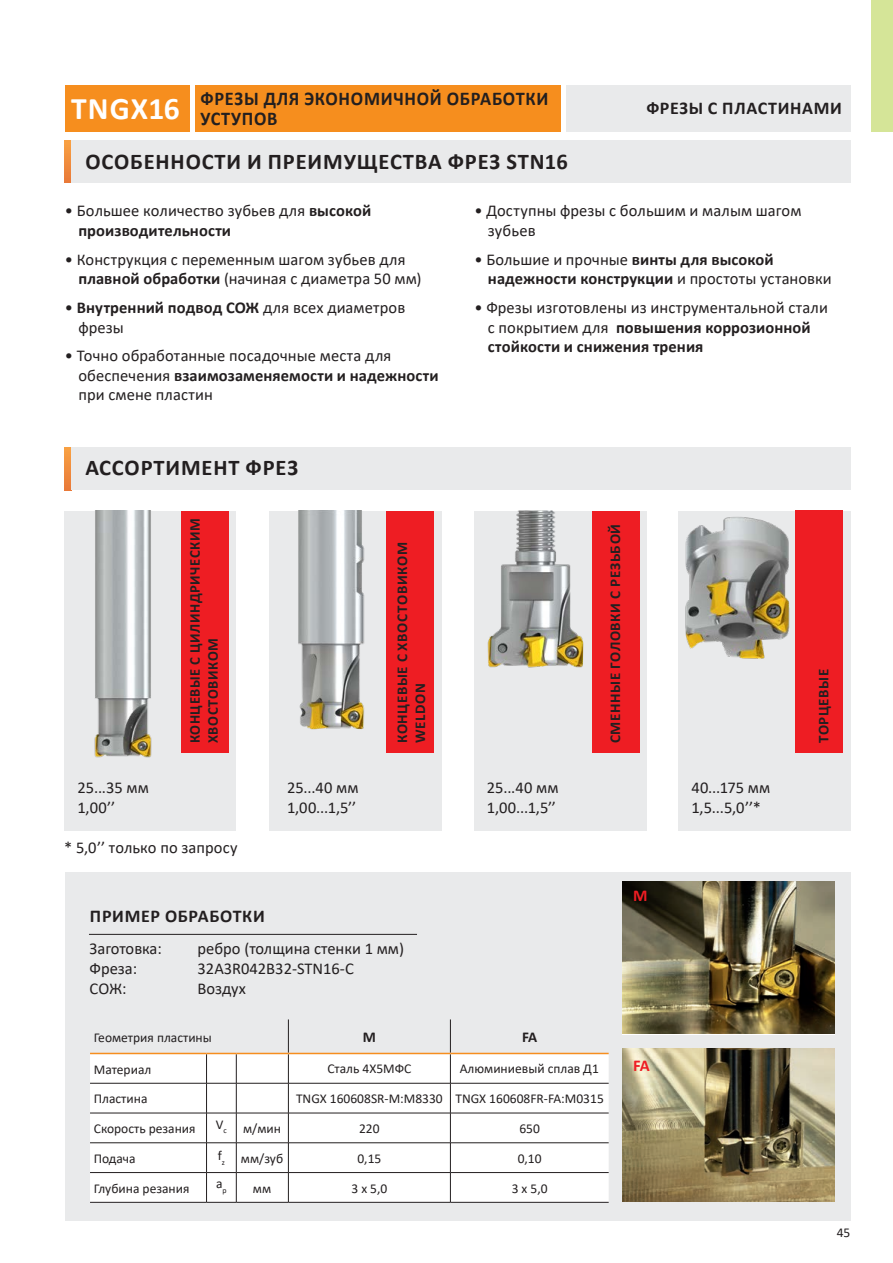
<style>
.page{position:relative;width:893px;height:1263px;background:#fff}
.page>*{position:absolute;margin:0;border:0;box-sizing:border-box;transform-origin:0 0}
.M_ISO_specification{font:700 31.5px "Calibri";letter-spacing:.03em;color:#fff}
.M_Headline_NAZEV{font:700 22.5px "Calibri";letter-spacing:.04em;color:#231f20}
.M_Headline_NAZEV-2{font:700 19.5px "Calibri";letter-spacing:.04em;color:#231f20;scale:.94 1}
.M_Headline_uvod_stra{font:700 18px "Calibri";letter-spacing:.035em;color:#231f20}
.M_Nadpis_ke_grafům{font:700 18px "Calibri";letter-spacing:.04em;color:#231f20}
.M_Odrážky{font:16.5px/19.8px "Calibri";letter-spacing:.005em;color:#231f20}
.M_Odrážky-2{font:700 16.5px/19.8px "Calibri";letter-spacing:.005em;color:#231f20}
.M_Text_zkouska{font:16.5px "Calibri";color:#231f20}
.M_Text_zkouska-2{font:700 16.5px "Calibri";color:#ee1d23}
.M_Odrážky-3{font:700 15px/18px "Calibri";letter-spacing:.04em;color:#231f20}
.M_Text_tabulka_zkous{font:13.5px "Calibri";color:#231f20}
.M_Text_zkouska-3{font:13.5px "Calibri";color:#231f20}
.s1{font-weight:700}
.s2{font-weight:400}
</style>
<div class="page">
<div style="left:872px;top:0;width:21px;height:132px;background:#d5e598"></div>
<div style="left:65px;top:85px;width:125px;height:47px;background:#f68e1e"></div>
<div style="left:195px;top:85px;width:366px;height:47px;background:#f68e1e"></div>
<div style="left:566px;top:85px;width:285px;height:47px;background:#e9eaeb"></div>
<div style="left:64px;top:511px;width:171px;height:319px;background:#e9eaeb"></div>
<div style="left:269px;top:511px;width:173px;height:319px;background:#e9eaeb"></div>
<div style="left:474px;top:511px;width:173px;height:319px;background:#e9eaeb"></div>
<div style="left:678px;top:511px;width:173px;height:319px;background:#e9eaeb"></div>
<div style="left:181px;top:512px;width:47px;height:241px;background:#ee1d23"></div>
<div style="left:387px;top:512px;width:47px;height:241px;background:#ee1d23"></div>
<div style="left:592px;top:512px;width:47px;height:241px;background:#ee1d23"></div>
<div style="left:796px;top:511px;width:47px;height:242px;background:#ee1d23"></div>
<svg style="left:64px;top:447px;width:7px;height:43px"></svg>
<div style="left:71px;top:447px;width:780px;height:43px;background:#e9eaeb"></div>
<div style="left:65px;top:873px;width:786px;height:348px;background:#e9eaeb"></div>
<img style="left:622px;top:1049px;width:213px;height:153px">
<img style="left:622px;top:882px;width:213px;height:151px">
<div style="left:90px;top:1054px;width:519px;height:148px;background:#fff"></div>
<hr style="left:288px;top:1019px;width:1px;height:34px;background:#231f20">
<hr style="left:450px;top:1019px;width:1px;height:34px;background:#231f20">
<svg style="left:288px;top:1054px;width:1px;height:29px"></svg>
<svg style="left:450px;top:1054px;width:1px;height:29px"></svg>
<hr style="left:90px;top:1083px;width:117px;height:1px;background:#231f20">
<hr style="left:206px;top:1083px;width:1px;height:30px;background:#231f20">
<hr style="left:236px;top:1083px;width:52px;height:1px;background:#231f20">
<hr style="left:236px;top:1083px;width:1px;height:30px;background:#231f20">
<hr style="left:288px;top:1083px;width:162px;height:1px;background:#231f20">
<hr style="left:288px;top:1083px;width:1px;height:30px;background:#231f20">
<hr style="left:450px;top:1083px;width:159px;height:1px;background:#231f20">
<hr style="left:450px;top:1083px;width:1px;height:30px;background:#231f20">
<hr style="left:90px;top:1113px;width:117px;height:1px;background:#231f20">
<hr style="left:236px;top:1113px;width:52px;height:1px;background:#231f20">
<hr style="left:288px;top:1113px;width:162px;height:1px;background:#231f20">
<hr style="left:450px;top:1113px;width:159px;height:1px;background:#231f20">
<hr style="left:90px;top:1142px;width:117px;height:1px;background:#231f20">
<hr style="left:236px;top:1142px;width:52px;height:1px;background:#231f20">
<hr style="left:288px;top:1142px;width:162px;height:1px;background:#231f20">
<hr style="left:450px;top:1142px;width:159px;height:1px;background:#231f20">
<hr style="left:90px;top:1172px;width:117px;height:1px;background:#231f20">
<hr style="left:236px;top:1172px;width:52px;height:1px;background:#231f20">
<hr style="left:288px;top:1172px;width:162px;height:1px;background:#231f20">
<svg style="left:288px;top:1113px;width:1px;height:89px"></svg>
<hr style="left:450px;top:1172px;width:159px;height:1px;background:#231f20">
<svg style="left:450px;top:1113px;width:1px;height:89px"></svg>
<hr style="left:90px;top:1202px;width:117px;height:1px;background:#231f20">
<svg style="left:206px;top:1113px;width:31px;height:90px;background:#e8e8e8"></svg>
<hr style="left:236px;top:1202px;width:52px;height:1px;background:#231f20">
<hr style="left:288px;top:1202px;width:162px;height:1px;background:#231f20">
<hr style="left:450px;top:1202px;width:159px;height:1px;background:#231f20">
<hr style="left:90px;top:1053px;width:117px;height:1px;background:#f68e1e">
<svg style="left:206px;top:1053px;width:31px;height:31px"></svg>
<hr style="left:236px;top:1053px;width:52px;height:1px;background:#f68e1e">
<hr style="left:288px;top:1053px;width:162px;height:1px;background:#f68e1e">
<hr style="left:450px;top:1053px;width:159px;height:1px;background:#f68e1e">
<svg style="left:64px;top:140px;width:7px;height:43px"></svg>
<div style="left:71px;top:140px;width:780px;height:43px;background:#e9eaeb"></div>
<img style="left:94px;top:511px;width:58px;height:247px">
<img style="left:487px;top:511px;width:97px;height:157px">
<img style="left:298px;top:511px;width:67px;height:219px">
<img style="left:685px;top:512px;width:111px;height:187px">
<hr style="left:89px;top:934px;width:328px;height:1px;background:#231f20">
<p class="M_ISO_specification" style="left:71px;top:87px;width:110px">TNGX16</p>
<p class="M_Headline_NAZEV-2" style="left:201px;top:85px;width:372px">ФРЕЗЫ ДЛЯ ЭКОНОМИЧНОЙ ОБРАБОТКИ</p>
<p class="M_Headline_NAZEV-2" style="left:201px;top:104px;width:83px">УСТУПОВ</p>
<p class="M_Headline_NAZEV" style="left:85px;top:146px;width:484px">ОСОБЕННОСТИ И ПРЕИМУЩЕСТВА ФРЕЗ STN16</p>
<p class="M_Headline_uvod_stra" style="left:646px;top:96px;width:197px">ФРЕЗЫ С ПЛАСТИНАМИ</p>
<p class="M_Odrážky" style="left:78px;top:201px;width:294px;text-indent:-14px">• Большее количество зубьев для <span class="s1">высокой производительности</span></p>
<p class="M_Odrážky" style="left:78px;top:249px;width:345px;text-indent:-14px">• Конструкция с переменным шагом зубьев для <span class="s1">плавной обработки</span> (начиная с диаметра 50 мм)</p>
<p class="M_Odrážky" style="left:78px;top:297px;width:328px;text-indent:-14px">• <span class="s1">Внутренний подвод СОЖ</span> для всех диаметров фрезы</p>
<p class="M_Odrážky" style="left:78px;top:345px;width:362px;text-indent:-14px">• Точно обработанные посадочные места для обеспечения <span class="s1">взаимозаменяемости и надежности </span>при смене пластин</p>
<p class="M_Headline_NAZEV" style="left:85px;top:452px;width:214px">АССОРТИМЕНТ ФРЕЗ</p>
<p class="M_Odrážky-3" style="left:186px;top:743px;width:226px;rotate:-90deg">КОНЦЕВЫЕ С ЦИЛИНДРИЧЕСКИМ<br>ХВОСТОВИКОМ</p>
<p class="M_Odrážky" style="left:78px;top:777px;width:73px">25...35 мм</p>
<p class="M_Odrážky" style="left:78px;top:797px;width:39px">1,00’’</p>
<p class="M_Odrážky" style="left:64px;top:837px;width:175px">* 5,0’’ только по запросу</p>
<p class="M_Odrážky" style="left:287px;top:777px;width:73px">25...40 мм</p>
<p class="M_Odrážky" style="left:287px;top:797px;width:71px">1,00...1,5’’</p>
<p class="M_Odrážky-3" style="left:393px;top:743px;width:203px;rotate:-90deg">КОНЦЕВЫЕ С ХВОСТОВИКОМ<br>WELDON</p>
<p class="M_Odrážky" style="left:488px;top:201px;width:315px;text-indent:-14px">• Доступны фрезы с большим и малым шагом зубьев</p>
<p class="M_Odrážky-2" style="left:488px;top:249px;width:345px;text-indent:-14px"><span class="s2">• Большие и прочные</span> винты для высокой надежности конструкции <span class="s2">и простоты установки</span></p>
<p class="M_Odrážky" style="left:488px;top:297px;width:341px;text-indent:-14px">• Фрезы изготовлены из инструментальной стали с покрытием для <span class="s1">повышения коррозионной стойкости и снижения трения</span></p>
<p class="M_Odrážky" style="left:487px;top:777px;width:73px">25...40 мм</p>
<p class="M_Odrážky" style="left:487px;top:797px;width:71px">1,00...1,5’’</p>
<p class="M_Odrážky-3" style="left:606px;top:743px;width:221px;rotate:-90deg">СМЕННЫЕ ГОЛОВКИ С РЕЗЬБОЙ</p>
<p class="M_Text_zkouska-2" style="left:633px;top:884px;width:16px">M</p>
<p class="M_Odrážky" style="left:691px;top:777px;width:80px">40...175 мм</p>
<p class="M_Odrážky" style="left:691px;top:797px;width:71px">1,5...5,0’’*</p>
<p class="M_Odrážky-3" style="left:814px;top:743px;width:76px;rotate:-90deg">ТОРЦЕВЫЕ</p>
<p class="M_Nadpis_ke_grafům" style="left:90px;top:903px;width:176px">ПРИМЕР ОБРАБОТКИ</p>
<p class="M_Text_zkouska" style="left:90px;top:937px;width:74px">Заготовка:</p>
<p class="M_Text_zkouska" style="left:198px;top:937px;width:208px">ребро (толщина стенки 1 мм)</p>
<p class="M_Text_zkouska" style="left:90px;top:957px;width:49px">Фреза:</p>
<p class="M_Text_zkouska" style="left:198px;top:957px;width:158px">32A3R042B32-STN16-C</p>
<p class="M_Text_zkouska" style="left:90px;top:977px;width:39px">СОЖ:</p>
<p class="M_Text_zkouska" style="left:198px;top:977px;width:50px">Воздух</p>
<p class="M_Text_tabulka_zkous" style="left:94px;top:1028px;width:119px">Геометрия пластины</p>
<p class="M_Text_tabulka_zkous" style="left:94px;top:1060px;width:59px">Материал</p>
<p class="M_Text_tabulka_zkous" style="left:94px;top:1089px;width:55px">Пластина</p>
<p class="M_Text_tabulka_zkous" style="left:94px;top:1119px;width:103px">Скорость резания</p>
<p class="M_Text_tabulka_zkous" style="left:243px;top:1119px;width:39px">м/мин</p>
<p class="M_Text_tabulka_zkous" style="left:94px;top:1149px;width:43px">Подача</p>
<p class="M_Text_tabulka_zkous" style="left:241px;top:1149px;width:44px">мм/зуб</p>
<p class="M_Text_tabulka_zkous" style="left:94px;top:1179px;width:97px">Глубина резания</p>
<p class="M_Text_tabulka_zkous" style="left:253px;top:1179px;width:20px">мм</p>
<p class="M_Odrážky-3" style="left:363px;top:1027px;width:15px">M</p>
<p class="M_Odrážky-3" style="left:522px;top:1027px;width:17px">FA</p>
<p class="M_Text_tabulka_zkous" style="left:327px;top:1059px;width:86px">Сталь 4Х5МФС</p>
<p class="M_Text_tabulka_zkous" style="left:460px;top:1059px;width:141px">Алюминиевый сплав Д1</p>
<p class="M_Text_tabulka_zkous" style="left:296px;top:1089px;width:148px">TNGX 160608SR-M:M8330</p>
<p class="M_Text_tabulka_zkous" style="left:455px;top:1089px;width:150px">TNGX 160608FR-FA:M0315</p>
<p class="M_Text_tabulka_zkous" style="left:216px;top:1115px;width:12px">V<sub>c</sub></p>
<p class="M_Text_tabulka_zkous" style="left:359px;top:1119px;width:22px">220</p>
<p class="M_Text_tabulka_zkous" style="left:519px;top:1119px;width:22px">650</p>
<p class="M_Text_tabulka_zkous" style="left:357px;top:1149px;width:25px">0,15</p>
<p class="M_Text_tabulka_zkous" style="left:518px;top:1149px;width:25px">0,10</p>
<p class="M_Text_tabulka_zkous" style="left:216px;top:1174px;width:12px">a<sub>p</sub></p>
<p class="M_Text_tabulka_zkous" style="left:351px;top:1179px;width:37px">3 x 5,0</p>
<p class="M_Text_tabulka_zkous" style="left:512px;top:1179px;width:37px">3 x 5,0</p>
<p class="M_Text_zkouska-3" style="left:218px;top:1146px;width:9px">f<sub>z</sub></p>
<p class="M_Text_zkouska-2" style="left:633px;top:1054px;width:18px">FA</p>
<p class="M_Text_tabulka_zkous" style="left:837px;top:1223px;width:15px">45</p>
</div>
